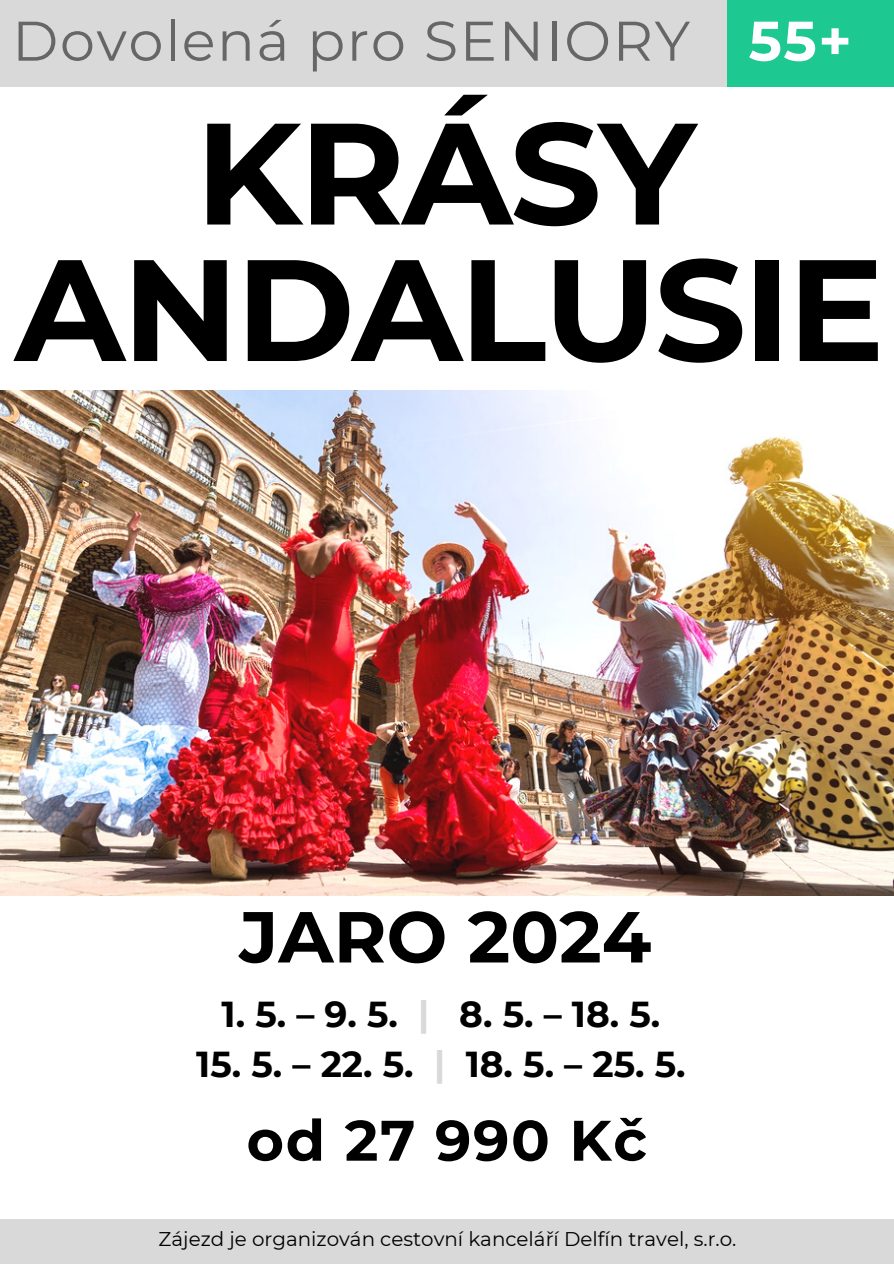
<style>
.page{position:relative;width:894px;height:1264px;background:#fff}
.page>*{position:absolute;margin:0;border:0;box-sizing:border-box;transform-origin:0 0}
.t1{font:700 144px "Montserrat";letter-spacing:-.02em;color:#000}
.t2{font:700 72px "Montserrat";color:#000}
.t3{font:700 57px "Montserrat";letter-spacing:.03em;color:#000}
.t4{font:55.65px "Montserrat";letter-spacing:.03em;color:#666}
.t5{font:700 55.65px "Montserrat";color:#fff}
.t6{font:700 36px "Montserrat";color:#000}
.t7{font:19.8px "Montserrat";color:#000}
.s1{color:#d9d9d9}
</style>
<div class="page">
<img style="left:0;top:390px;width:893px;height:505px">
<div style="left:0;top:0;width:841px;height:87px;background:#d9d9d9"></div>
<div style="left:727px;top:0;width:166px;height:87px;background:#1ec891"></div>
<div style="left:0;top:1219px;width:893px;height:44px;background:#d9d9d9"></div>
<p class="t4" style="left:12px;top:7px;width:679px">Dovolená pro SENIORY</p>
<p class="t5" style="left:748px;top:7px;width:105px">55+</p>
<p class="t1" style="left:195px;top:85px;width:502px">KRÁSY</p>
<p class="t1" style="left:15px;top:221px;width:871px">ANDALUSIE</p>
<p class="t2" style="left:239px;top:892px;width:413px">JARO 2024</p>
<p class="t6" style="left:221px;top:992px;width:440px">1.5.–9.5. <span class="s1">|</span> 8.5.–18.5.</p>
<p class="t6" style="left:196px;top:1041px;width:491px">15. 5. – 22. 5. <span class="s1">|</span> 18. 5. – 25. 5.</p>
<p class="t3" style="left:246px;top:1105px;width:402px">od 27 990 Kč</p>
<p class="t7" style="left:159px;top:1226px;width:579px">Zájezd je organizován cestovní kanceláří Delfín travel, s.r.o.</p>
</div>
